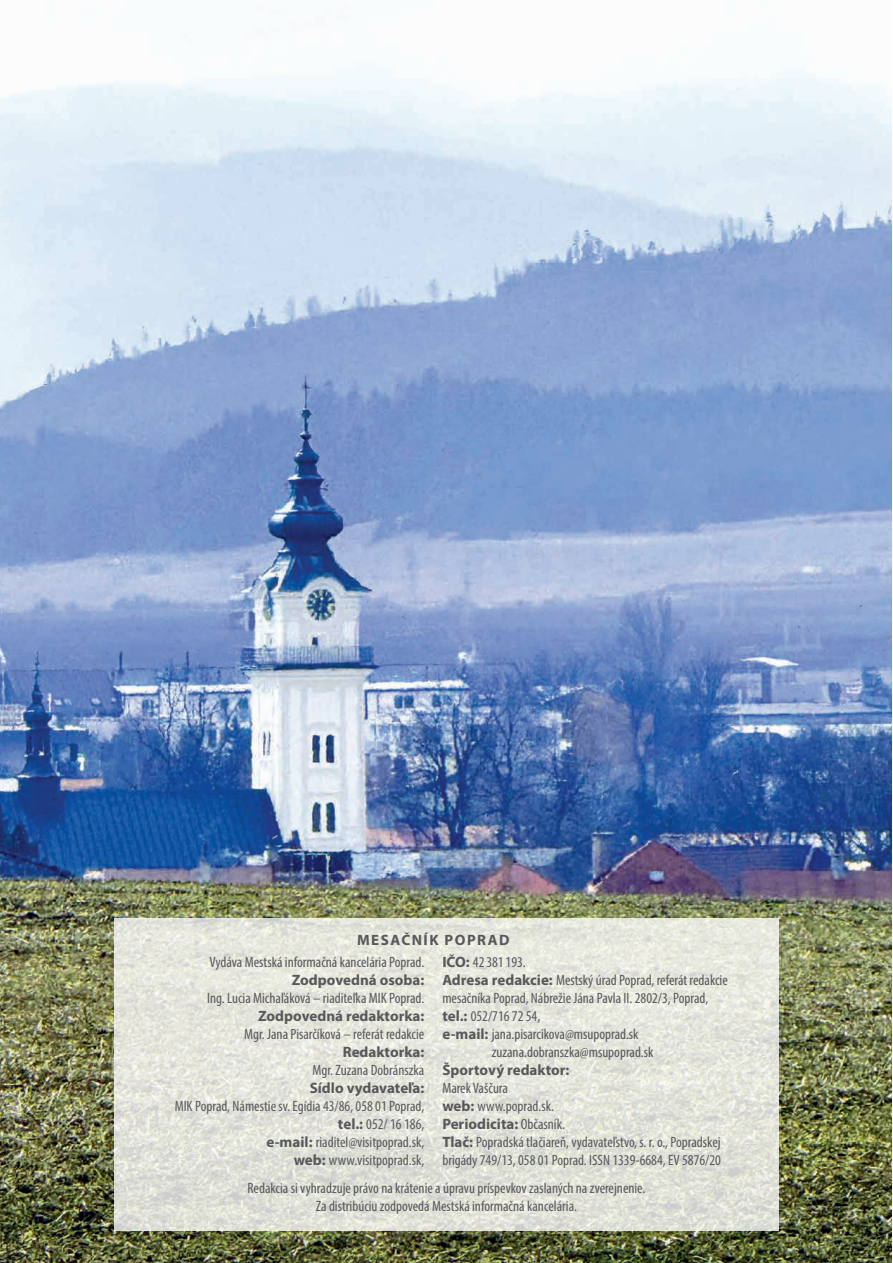
<style>
.page{position:relative;width:893px;height:1263px;background:#fff}
.page>*{position:absolute;margin:0;border:0;box-sizing:border-box;transform-origin:0 0}
.t1{font:condensed 15px/18px "Myriad Pro";color:#57585a;text-align:center}
.t2{font:700 15px "Myriad Pro";color:#57585a}
.t3{font:700 15px "Myriad Pro";letter-spacing:.1em;color:#57585a}
.s1{font-weight:700;font-stretch:normal}
.s2{font-stretch:normal}
</style>
<div class="page">
<img style="left:0;top:67px;width:891px;height:1196px">
<svg style="left:114px;top:918px;width:665px;height:313px;background:#e3e4db"></svg>
<p class="t3" style="left:357px;top:930px;width:154px">MESAČNÍK POPRAD</p>
<p class="t1" style="left:210px;top:953px;width:216px">Vydáva Mestská informačná kancelária Poprad.</p>
<p class="t2" style="left:292px;top:970px;width:134px">Zodpovedná osoba:</p>
<p class="t1" style="left:207px;top:989px;width:219px">Ing. Lucia Michaľáková – riaditeľka MIK Poprad.</p>
<p class="t2" style="left:258px;top:1006px;width:168px">Zodpovedná redaktorka:</p>
<p class="t1" style="left:244px;top:1025px;width:182px">Mgr. Jana Pisarčíková – referát redakcie</p>
<p class="t2" style="left:343px;top:1042px;width:83px">Redaktorka:</p>
<p class="t1" style="left:313px;top:1061px;width:113px">Mgr. Zuzana Dobránszka</p>
<p class="t2" style="left:310px;top:1078px;width:116px">Sídlo vydavateľa:</p>
<p class="t1" style="left:175px;top:1097px;width:251px;text-align:right">MIK Poprad, Námestie sv. Egídia 43/86, 058 01 Poprad, <span class="s1">tel.:</span> 052/ 16 186,<br><span class="s1">e‑mail:</span> riaditel@visitpoprad.sk,<br><span class="s1">web:</span> www.visitpoprad.sk,</p>
<p class="t1" style="left:442px;top:953px;width:85px"><span class="s1">IČO:</span> 42381193.</p>
<p class="t1" style="left:442px;top:971px;width:287px"><span class="s1">Adresa redakcie:</span> Mestský úrad Poprad, referát redakcie</p>
<p class="t1" style="left:442px;top:989px;width:267px">mesačníka Poprad, Nábrežie Jána Pavla II. 2802/3, Poprad,</p>
<p class="t1" style="left:442px;top:1007px;width:100px"><span class="s1">tel.:</span> 052/716 72 54<span class="s2">,</span></p>
<p class="t1" style="left:442px;top:1025px;width:198px"><span class="s1">e‑mail:</span> jana.pisarcikova@msupoprad.sk</p>
<p class="t1" style="left:492px;top:1043px;width:163px">zuzana.dobranszka@msupoprad.sk</p>
<p class="t2" style="left:442px;top:1060px;width:128px">Športový redaktor:</p>
<p class="t1" style="left:442px;top:1079px;width:280px;text-align:left">Marek Vaščura<br><span class="s1">web:</span> www.poprad.sk.<br><span class="s1">Periodicita:</span> Občasník.<br><span class="s1">Tlač:</span> Popradská tlačiareň, vydavateľstvo, s. r. o., Popradskej brigády 749/13, 058 01 Poprad. ISSN 1339-6684, EV 5876/20</p>
<p class="t1" style="left:247px;top:1179px;width:399px">Redakcia si vyhradzuje právo na krátenie a úpravu príspevkov zaslaných na zverejnenie.<br>Za distribúciu zodpovedá Mestská informačná kancelária.</p>
</div>
